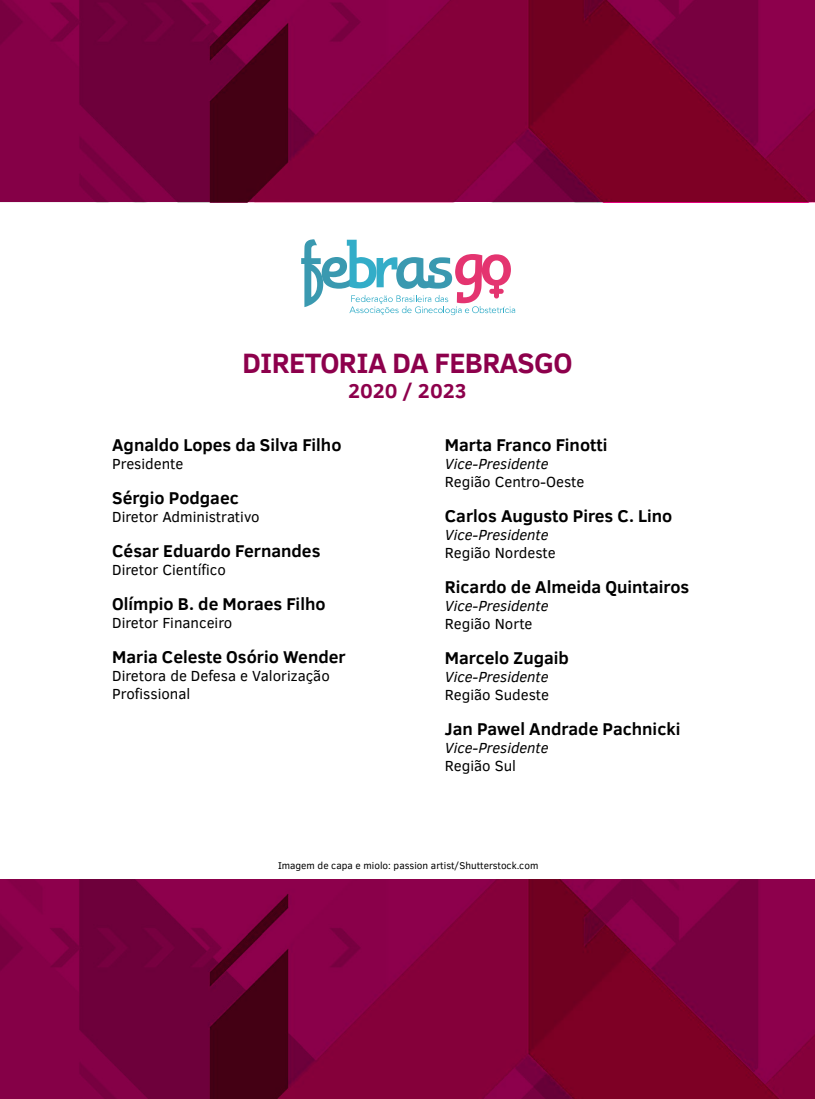
<style>
.page{position:relative;width:815px;height:1099px;background:#fff}
.page>*{position:absolute;margin:0;border:0;box-sizing:border-box;transform-origin:0 0}
.t1{font:700 28.75px "Clear Sans";letter-spacing:-.02em;color:#8d004c}
.t2{font:700 20.5px "Clear Sans";color:#8d004c}
.t3{font:700 17.5px "Clear Sans";color:#000}
.t4{font:15px/18px "Clear Sans";color:#000}
.t5{font:italic 15px "Clear Sans";color:#000}
.t6{font:10px "Clear Sans";color:#000}
</style>
<div class="page">
<svg style="left:301px;top:239px;width:214px;height:76px"></svg>
<svg style="left:0;top:0;width:815px;height:202px;background:#7a0037"></svg>
<svg style="left:0;top:879px;width:815px;height:219px;background:#7c003a"></svg>
<h1 class="t1" style="left:242px;top:342px;width:332px">DIRETORIA DA FEBRASGO</h1>
<p class="t2" style="left:348px;top:376px;width:120px">2020 / 2023</p>
<p class="t3" style="left:445px;top:432px;width:164px">Marta Franco Finotti</p>
<p class="t5" style="left:445px;top:453px;width:105px">Vice-Presidente</p>
<p class="t4" style="left:445px;top:473px;width:141px">Região Centro-Oeste</p>
<p class="t3" style="left:445px;top:503px;width:229px">Carlos Augusto Pires C. Lino</p>
<p class="t5" style="left:445px;top:524px;width:105px">Vice-Presidente</p>
<p class="t4" style="left:445px;top:543px;width:112px">Região Nordeste</p>
<p class="t3" style="left:445px;top:574px;width:246px">Ricardo de Almeida Quintairos</p>
<p class="t5" style="left:445px;top:595px;width:105px">Vice-Presidente</p>
<p class="t4" style="left:445px;top:614px;width:89px">Região Norte</p>
<p class="t3" style="left:445px;top:645px;width:126px">Marcelo Zugaib</p>
<p class="t5" style="left:445px;top:666px;width:105px">Vice-Presidente</p>
<p class="t4" style="left:445px;top:685px;width:106px">Região Sudeste</p>
<p class="t3" style="left:445px;top:715px;width:237px">Jan Pawel Andrade Pachnicki</p>
<p class="t5" style="left:445px;top:737px;width:105px">Vice-Presidente</p>
<p class="t4" style="left:445px;top:756px;width:73px">Região Sul</p>
<p class="t3" style="left:112px;top:432px;width:231px">Agnaldo Lopes da Silva Filho</p>
<p class="t4" style="left:112px;top:455px;width:73px">Presidente</p>
<p class="t3" style="left:112px;top:485px;width:128px">Sérgio Podgaec</p>
<p class="t4" style="left:112px;top:507px;width:149px">Diretor Administrativo</p>
<p class="t3" style="left:112px;top:538px;width:210px">César Eduardo Fernandes</p>
<p class="t4" style="left:112px;top:560px;width:115px">Diretor Científico</p>
<p class="t3" style="left:112px;top:591px;width:215px">Olímpio B. de Moraes Filho</p>
<p class="t4" style="left:112px;top:613px;width:122px">Diretor Financeiro</p>
<p class="t3" style="left:112px;top:643px;width:235px">Maria Celeste Osório Wender</p>
<p class="t4" style="left:112px;top:666px;width:219px">Diretora de Defesa e Valorização<br>Profissional</p>
<p class="t6" style="left:278px;top:858px;width:262px">Imagem de capa e miolo: passion artist/Shutterstock.com</p>
</div>
